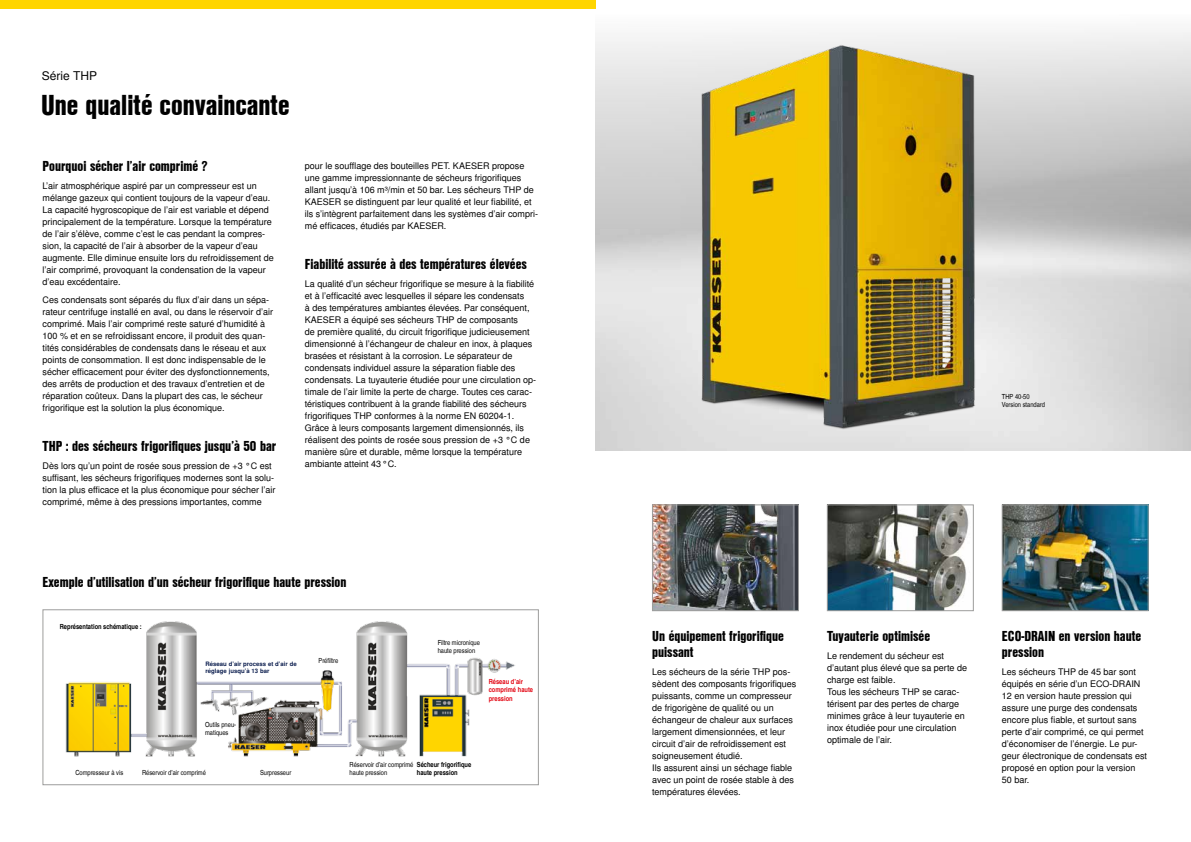
<style>
.page{position:relative;width:1191px;height:842px;background:#fff}
.page>*{position:absolute;margin:0;border:0;box-sizing:border-box;transform-origin:0 0}
.t1{font:28px "Nimbus San L Bla Con";color:#000}
.t2{font:14px/16px "Nimbus San L Bla Con";color:#000}
.t3{font:12px "Nimbus San L";color:#000}
.t4{font:9px/12px "Nimbus San L";color:#000}
.t5{font:7px/8px "Nimbus San L Reg Con";color:#000}
.t6{font:7px/8px "Nimbus San L Bol Con";color:#000}
.t7{font:7px/8.4px "Nimbus San L Bol Con";color:#e30613}
.t8{font:700 6px/7.2px "Nimbus San L";color:#0e2050}
</style>
<div class="page">
<img style="left:595px;top:0;width:596px;height:451px">
<img style="left:1004px;top:507px;width:142px;height:102px">
<div style="left:1002px;top:505px;width:146px;height:106px;border:1px solid #9d9d9c"></div>
<img style="left:65px;top:621px;width:450px;height:136px">
<div style="left:43px;top:609px;width:495px;height:176px;border:1px solid #9d9d9c"></div>
<img style="left:654px;top:507px;width:142px;height:102px">
<div style="left:652px;top:505px;width:146px;height:106px;border:1px solid #9d9d9c"></div>
<img style="left:829px;top:507px;width:140px;height:102px">
<div style="left:827px;top:505px;width:146px;height:106px;border:1px solid #9d9d9c"></div>
<img style="left:612px;top:0;width:510px;height:448px">
<div style="left:0;top:0;width:595px;height:9px;background:#ffd500"></div>
<h3 class="t3" style="left:42px;top:69px;width:57px">Série THP</h3>
<h1 class="t1" style="left:41px;top:84px;width:250px">Une qualité convaincante</h1>
<h2 class="t2" style="left:43px;top:157px;width:166px">Pourquoi sécher l’air comprimé ?</h2>
<p class="t4" style="left:43px;top:180px;width:233px">L’air atmosphérique aspiré par un compresseur est un mélange gazeux qui contient toujours de la vapeur d’eau.<br>La capacité hygroscopique de l’air est variable et dépend principalement de la température. Lorsque la température de l’air s’élève, comme c’est le cas pendant la compres&shy;sion, la capacité de l’air à absorber de la vapeur d’eau augmente. Elle diminue ensuite lors du refroidissement de l’air comprimé, provoquant la condensation de la vapeur d’eau excédentaire.</p>
<p class="t4" style="left:43px;top:294px;width:232px">Ces condensats sont séparés du flux d’air dans un sépa&shy;rateur centrifuge installé en aval, ou dans le réservoir d’air comprimé. Mais l’air comprimé reste saturé d’humidité à 100 % et en se refroidissant encore, il produit des quan&shy;tités considérables de condensats dans le réseau et aux points de consommation. Il est donc indispensable de le sécher efficacement pour éviter des dysfonctionnements, des arrêts de production et des travaux d’entretien et de réparation coûteux. Dans la plupart des cas, le sécheur frigorifique est la solution la plus économique.</p>
<h2 class="t2" style="left:43px;top:437px;width:235px">THP : des sécheurs frigorifiques jusqu’à 50 bar</h2>
<p class="t4" style="left:43px;top:460px;width:235px">Dès lors qu’un point de rosée sous pression de +3 °C est suffisant, les sécheurs frigorifiques modernes sont la solu&shy;tion la plus efficace et la plus économique pour sécher l’air comprimé, même à des pressions importantes, comme</p>
<p class="t4" style="left:305px;top:160px;width:235px">pour le soufflage des bouteilles PET. KAESER propose une gamme impressionnante de sécheurs frigorifiques allant jusqu’à 106 m³/min et 50 bar. Les sécheurs THP de KAESER se distinguent par leur qualité et leur fiabilité, et ils s’intègrent parfaitement dans les systèmes d’air compri&shy;mé efficaces, étudiés par KAESER.</p>
<h2 class="t2" style="left:305px;top:255px;width:224px">Fiabilité assurée à des températures élevées</h2>
<p class="t4" style="left:305px;top:278px;width:233px">La qualité d’un sécheur frigorifique se mesure à la fiabilité et à l’efficacité avec lesquelles il sépare les condensats<br>à des températures ambiantes élevées. Par conséquent, KAESER a équipé ses sécheurs THP de composants<br>de première qualité, du circuit frigorifique judicieusement dimensionné à l’échangeur de chaleur en inox, à plaques brasées et résistant à la corrosion. Le séparateur de condensats individuel assure la séparation fiable des condensats. La tuyauterie étudiée pour une circulation op&shy;timale de l’air limite la perte de charge. Toutes ces carac&shy;téristiques contribuent à la grande fiabilité des sécheurs frigorifiques THP conformes à la norme EN 60204-1.<br>Grâce à leurs composants largement dimensionnés, ils réalisent des points de rosée sous pression de +3 °C de manière sûre et durable, même lorsque la température ambiante atteint 43°C.</p>
<h2 class="t2" style="left:43px;top:573px;width:305px">Exemple d’utilisation d’un sécheur frigorifique haute pression</h2>
<p class="t6" style="left:60px;top:623px;width:83px">Représentation schématique :</p>
<p class="t8" style="left:205px;top:661px;width:93px">Réseau d’air process et d’air de réglage jusqu’à 13 bar</p>
<p class="t5" style="left:205px;top:721px;width:32px">Outils pneu&shy;matiques</p>
<p class="t5" style="left:318px;top:657px;width:21px">Préfiltre</p>
<p class="t5" style="left:438px;top:639px;width:44px">Filtre micronique haute pression</p>
<p class="t7" style="left:489px;top:677px;width:46px">Réseau d’air comprimé haute pression</p>
<p class="t5" style="left:75px;top:769px;width:49px">Compresseur à vis</p>
<p class="t5" style="left:142px;top:769px;width:65px">Réservoir d’air comprimé</p>
<p class="t5" style="left:260px;top:769px;width:33px">Surpresseur</p>
<p class="t5" style="left:350px;top:769px;width:39px">haute pression</p>
<p class="t6" style="left:417px;top:761px;width:56px">Sécheur frigorifique haute pression</p>
<p class="t5" style="left:350px;top:761px;width:65px">Réservoir d’air comprimé</p>
<p class="t5" style="left:1002px;top:393px;width:45px">THP 40-50<br>Version standard</p>
<h2 class="t2" style="left:652px;top:627px;width:133px">Un équipement frigorifique puissant</h2>
<p class="t4" style="left:652px;top:666px;width:146px">Les sécheurs de la série THP pos&shy;sèdent des composants frigorifiques puissants, comme un compresseur de frigorigène de qualité ou un échangeur de chaleur aux surfaces largement dimensionnées, et leur circuit d’air de refroidissement est soigneusement étudié.<br>Ils assurent ainsi un séchage fiable avec un point de rosée stable à des températures élevées.</p>
<h2 class="t2" style="left:827px;top:627px;width:105px">Tuyauterie optimisée</h2>
<p class="t4" style="left:827px;top:650px;width:141px">Le rendement du sécheur est d’autant plus élevé que sa perte de charge est faible.<br>Tous les sécheurs THP se carac&shy;térisent par des pertes de charge minimes grâce à leur tuyauterie en inox étudiée pour une circulation optimale de l’air.</p>
<h2 class="t2" style="left:1002px;top:627px;width:141px">ECO-DRAIN en version haute pression</h2>
<p class="t4" style="left:1002px;top:666px;width:147px">Les sécheurs THP de 45 bar sont équipés en série d’un ECO-DRAIN<br>12 en version haute pression qui assure une purge des condensats encore plus fiable, et surtout sans perte d’air comprimé, ce qui permet d’économiser de l’énergie. Le pur&shy;geur électronique de condensats est proposé en option pour la version<br>50 bar.</p>
</div>
